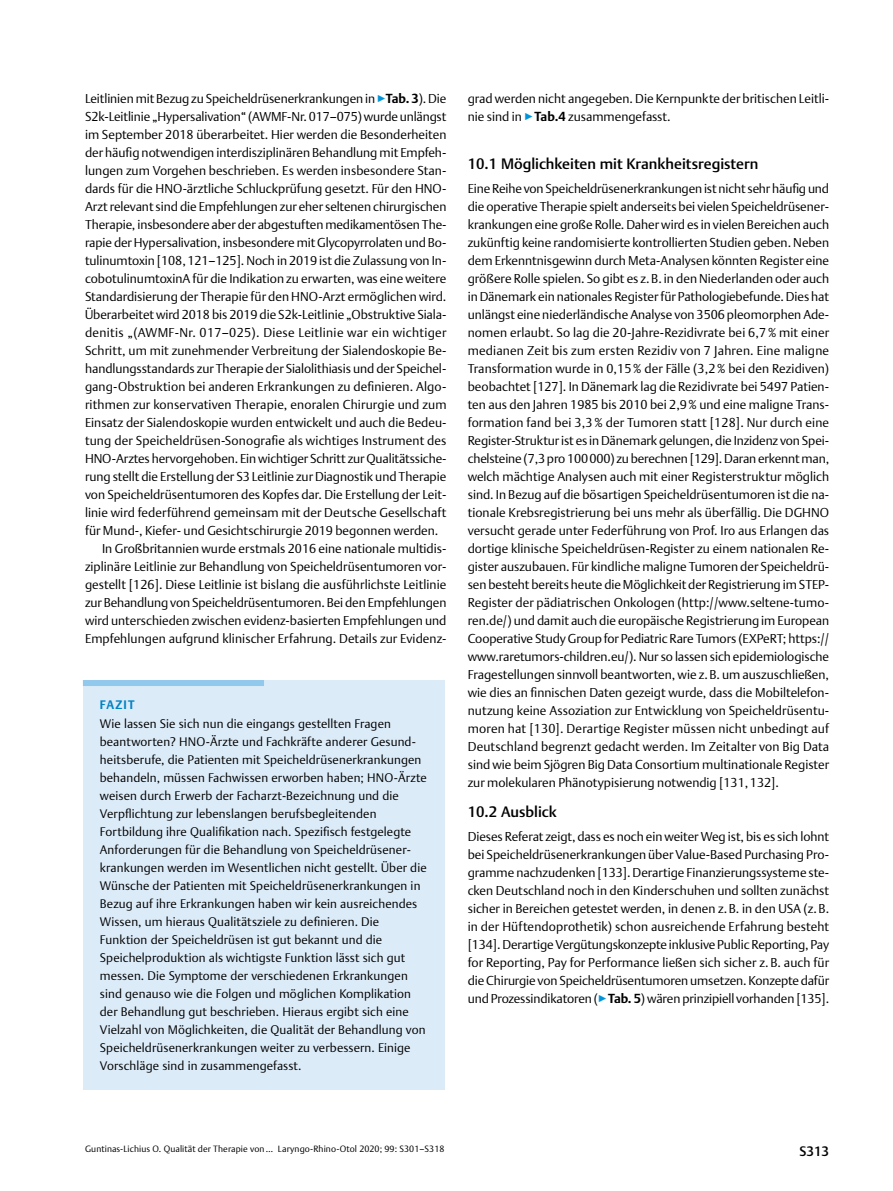
<style>
.page{position:relative;width:893px;height:1191px;background:#fff}
.page>*{position:absolute;margin:0;border:0;box-sizing:border-box;transform-origin:0 0}
.t1{font:500 15px "Thieme Argo 2011";color:#000}
.t2{font:500 13.5px "Thieme Argo 2011";color:#000}
.t3{font:300 12.75px/18px "Thieme Argo 2011";color:#000;text-align:justify}
.t4{font:300 12.75px "Thieme Argo 2011";letter-spacing:.025em;color:#000}
.t5{font:300 12.3px/18px "Thieme Argo 2011";letter-spacing:.01em;color:#000}
.t6{font:700 12px "Thieme Argo 2011";color:#0083c2}
.t7{font:300 9px "Thieme Argo 2011";letter-spacing:.01em;color:#000}
.s1{color:#0095da}
.s2{font-weight:700}
</style>
<div class="page">
<div style="left:83px;top:680px;width:361px;height:410px;background:#dcebf8"></div>
<div style="left:83px;top:680px;width:181px;height:6px;background:#91c9ed"></div>
<p class="t3" style="left:85px;top:89px;width:363px">Leitlinien mit Bezug zu Speicheldrüsenerkrankungen in <span class="s1">▶</span><span class="s2">Tab. 3</span>). Die</p>
<p class="t3" style="left:85px;top:107px;width:363px">S2k-Leitlinie „Hypersalivation“ (AWMF-Nr. 017–075) wurde unlängst</p>
<p class="t3" style="left:85px;top:125px;width:363px">im September 2018 überarbeitet. Hier werden die Besonderheiten</p>
<p class="t3" style="left:85px;top:143px;width:363px">der häufig notwendigen interdisziplinären Behandlung mit Empfeh-</p>
<p class="t3" style="left:85px;top:161px;width:363px">lungen zum Vorgehen beschrieben. Es werden insbesondere Stan-</p>
<p class="t3" style="left:85px;top:179px;width:363px">dards für die HNO-ärztliche Schluckprüfung gesetzt. Für den HNO-</p>
<p class="t3" style="left:85px;top:197px;width:363px">Arzt relevant sind die Empfehlungen zur eher seltenen chirurgischen</p>
<p class="t3" style="left:85px;top:215px;width:363px">Therapie, insbesondere aber der abgestuften medikamentösen The-</p>
<p class="t3" style="left:85px;top:233px;width:363px">rapie der Hypersalivation, insbesondere mit Glycopyrrolaten und Bo-</p>
<p class="t3" style="left:85px;top:251px;width:363px">tulinumtoxin [108,121–125]. Noch in 2019 ist die Zulassung von In-</p>
<p class="t3" style="left:85px;top:269px;width:363px">cobotulinumtoxinA für die Indikation zu erwarten, was eine weitere</p>
<p class="t3" style="left:85px;top:287px;width:363px">Standardisierung der Therapie für den HNO-Arzt ermöglichen wird.</p>
<p class="t3" style="left:85px;top:305px;width:363px">Überarbeitet wird 2018 bis 2019 die S2k-Leitlinie „Obstruktive Siala-</p>
<p class="t4" style="left:85px;top:324px;width:363px">denitis „(AWMF-Nr. 017–025). Diese Leitlinie war ein wichtiger</p>
<p class="t3" style="left:85px;top:341px;width:363px">Schritt, um mit zunehmender Verbreitung der Sialendoskopie Be-</p>
<p class="t3" style="left:85px;top:359px;width:363px">handlungsstandards zur Therapie der Sialolithiasis und der Speichel-</p>
<p class="t3" style="left:85px;top:377px;width:363px">gang-Obstruktion bei anderen Erkrankungen zu definieren. Algo-</p>
<p class="t3" style="left:85px;top:395px;width:363px">rithmen zur konservativen Therapie, enoralen Chirurgie und zum</p>
<p class="t3" style="left:85px;top:413px;width:363px">Einsatz der Sialendoskopie wurden entwickelt und auch die Bedeu-</p>
<p class="t3" style="left:85px;top:431px;width:363px">tung der Speicheldrüsen-Sonografie als wichtiges Instrument des</p>
<p class="t3" style="left:85px;top:449px;width:363px">HNO-Arztes hervorgehoben. Ein wichtiger Schritt zur Qualitätssiche-</p>
<p class="t3" style="left:85px;top:467px;width:363px">rung stellt die Erstellung der S3 Leitlinie zur Diagnostik und Therapie</p>
<p class="t3" style="left:85px;top:485px;width:363px">von Speicheldrüsentumoren des Kopfes dar. Die Erstellung der Leit-</p>
<p class="t3" style="left:85px;top:503px;width:363px">linie wird federführend gemeinsam mit der Deutsche Gesellschaft</p>
<p class="t3" style="left:85px;top:521px;width:355px">für Mund-, Kiefer- und Gesichtschirurgie 2019 begonnen werden.</p>
<p class="t3" style="left:102px;top:539px;width:346px">In Großbritannien wurde erstmals 2016 eine nationale multidis-</p>
<p class="t3" style="left:85px;top:557px;width:363px">ziplinäre Leitlinie zur Behandlung von Speicheldrüsentumoren vor-</p>
<p class="t3" style="left:85px;top:575px;width:363px">gestellt [126]. Diese Leitlinie ist bislang die ausführlichste Leitlinie</p>
<p class="t3" style="left:85px;top:593px;width:363px">zur Behandlung von Speicheldrüsentumoren. Bei den Empfehlungen</p>
<p class="t3" style="left:85px;top:611px;width:363px">wird unterschieden zwischen evidenz-basierten Empfehlungen und</p>
<p class="t3" style="left:85px;top:629px;width:363px">Empfehlungen aufgrund klinischer Erfahrung. Details zur Evidenz-</p>
<p class="t6" style="left:100px;top:696px;width:36px">Fazit</p>
<p class="t5" style="left:100px;top:714px;width:328px">Wie lassen Sie sich nun die eingangs gestellten Fragen beantworten? HNO-Ärzte und Fachkräfte anderer Gesund&shy;heitsberufe, die Patienten mit Speicheldrüsenerkrankungen behandeln, müssen Fachwissen erworben haben; HNO-Ärzte weisen durch Erwerb der Facharzt-Bezeichnung und die Verpflichtung zur lebenslangen berufsbegleitenden Fortbildung ihre Qualifikation nach. Spezifisch festgelegte Anforderungen für die Behandlung von Speicheldrüsener&shy;krankungen werden im Wesentlichen nicht gestellt. Über die Wünsche der Patienten mit Speicheldrüsenerkrankungen in Bezug auf ihre Erkrankungen haben wir kein ausreichendes Wissen, um hieraus Qualitätsziele zu definieren. Die Funktion der Speicheldrüsen ist gut bekannt und die Speichelproduktion als wichtigste Funktion lässt sich gut messen. Die Symptome der verschiedenen Erkrankungen sind genauso wie die Folgen und möglichen Komplikation der Behandlung gut beschrieben. Hieraus ergibt sich eine Vielzahl von Möglichkeiten, die Qualität der Behandlung von Speicheldrüsenerkrankungen weiter zu verbessern. Einige Vorschläge sind in zusammengefasst.</p>
<p class="t3" style="left:468px;top:89px;width:363px">grad werden nicht angegeben. Die Kernpunkte der britischen Leitli&shy;nie sind in <span class="s1">▶</span><span class="s2">Tab.4</span> zusammengefasst.</p>
<p class="t1" style="left:468px;top:154px;width:292px">10.1 Möglichkeiten mit Krankheitsregistern</p>
<p class="t3" style="left:468px;top:179px;width:363px">Eine Reihe von Speicheldrüsenerkrankungen ist nicht sehr häufig und die operative Therapie spielt anderseits bei vielen Speicheldrüsener&shy;krankungen eine große Rolle. Daher wird es in vielen Bereichen auch zukünftig keine randomisierte kontrollierten Studien geben. Neben dem Erkenntnisgewinn durch Meta-Analysen könnten Register eine größere Rolle spielen. So gibt es z.B. in den Niederlanden oder auch in Dänemark ein nationales Register für Pathologiebefunde. Dies hat unlängst eine niederländische Analyse von 3506 pleomorphen Ade&shy;nomen erlaubt. So lag die 20-Jahre-Rezidivrate bei 6,7% mit einer medianen Zeit bis zum ersten Rezidiv von 7 Jahren. Eine maligne Transformation wurde in 0,15% der Fälle (3,2% bei den Rezidiven) beobachtet [127]. In Dänemark lag die Rezidivrate bei 5497 Patien&shy;ten aus den Jahren 1985 bis 2010 bei 2,9% und eine maligne Trans&shy;formation fand bei 3,3% der Tumoren statt [128]. Nur durch eine Register-Struktur ist es in Dänemark gelungen, die Inzidenz von Spei&shy;chelsteine (7,3 pro 100000) zu berechnen [129]. Daran erkennt man, welch mächtige Analysen auch mit einer Registerstruktur möglich sind. In Bezug auf die bösartigen Speicheldrüsentumoren ist die na&shy;tionale Krebsregistrierung bei uns mehr als überfällig. Die DGHNO versucht gerade unter Federführung von Prof. Iro aus Erlangen das dortige klinische Speicheldrüsen-Register zu einem nationalen Re&shy;gister auszubauen. Für kindliche maligne Tumoren der Speicheldrü&shy;sen besteht bereits heute die Möglichkeit der Registrierung im STEP-Register der pädiatrischen Onkologen (http://www.seltene-tumo&shy;ren.de/) und damit auch die europäische Registrierung im European Cooperative Study Group for Pediatric Rare Tumors (EXPeRT; https:// www.raretumors-children.eu/). Nur so lassen sich epidemiologische Fragestellungen sinnvoll beantworten, wie z.B. um auszuschließen, wie dies an finnischen Daten gezeigt wurde, dass die Mobiltelefon&shy;nutzung keine Assoziation zur Entwicklung von Speicheldrüsentu&shy;moren hat [130]. Derartige Register müssen nicht unbedingt auf Deutschland begrenzt gedacht werden. Im Zeitalter von Big Data sind wie beim Sjögren Big Data Consortium multinationale Register zur molekularen Phänotypisierung notwendig [131,132].</p>
<p class="t1" style="left:468px;top:802px;width:91px">10.2 Ausblick</p>
<p class="t3" style="left:468px;top:827px;width:363px">Dieses Referat zeigt, dass es noch ein weiter Weg ist, bis es sich lohnt bei Speicheldrüsenerkrankungen über Value-Based Purchasing Pro&shy;gramme nachzudenken [133]. Derartige Finanzierungssysteme ste&shy;cken Deutschland noch in den Kinderschuhen und sollten zunächst sicher in Bereichen getestet werden, in denen z.B. in den USA (z.B. in der Hüftendoprothetik) schon ausreichende Erfahrung besteht [134]. Derartige Vergütungskonzepte inklusive Public Reporting, Pay for Reporting, Pay for Performance ließen sich sicher z. B. auch für die Chirurgie von Speicheldrüsentumoren umsetzen. Konzepte dafür und Prozessindikatoren (<span class="s1">▶</span><span class="s2">Tab. 5</span>) wären prinzipiell vorhanden [135].</p>
<p class="t7" style="left:85px;top:1143px;width:361px">Guntinas-Lichius O. Qualität der Therapie von … Laryngo-Rhino-Otol 2020; 99: S301–S318</p>
<p class="t2" style="left:799px;top:1142px;width:31px">S313</p>
</div>
